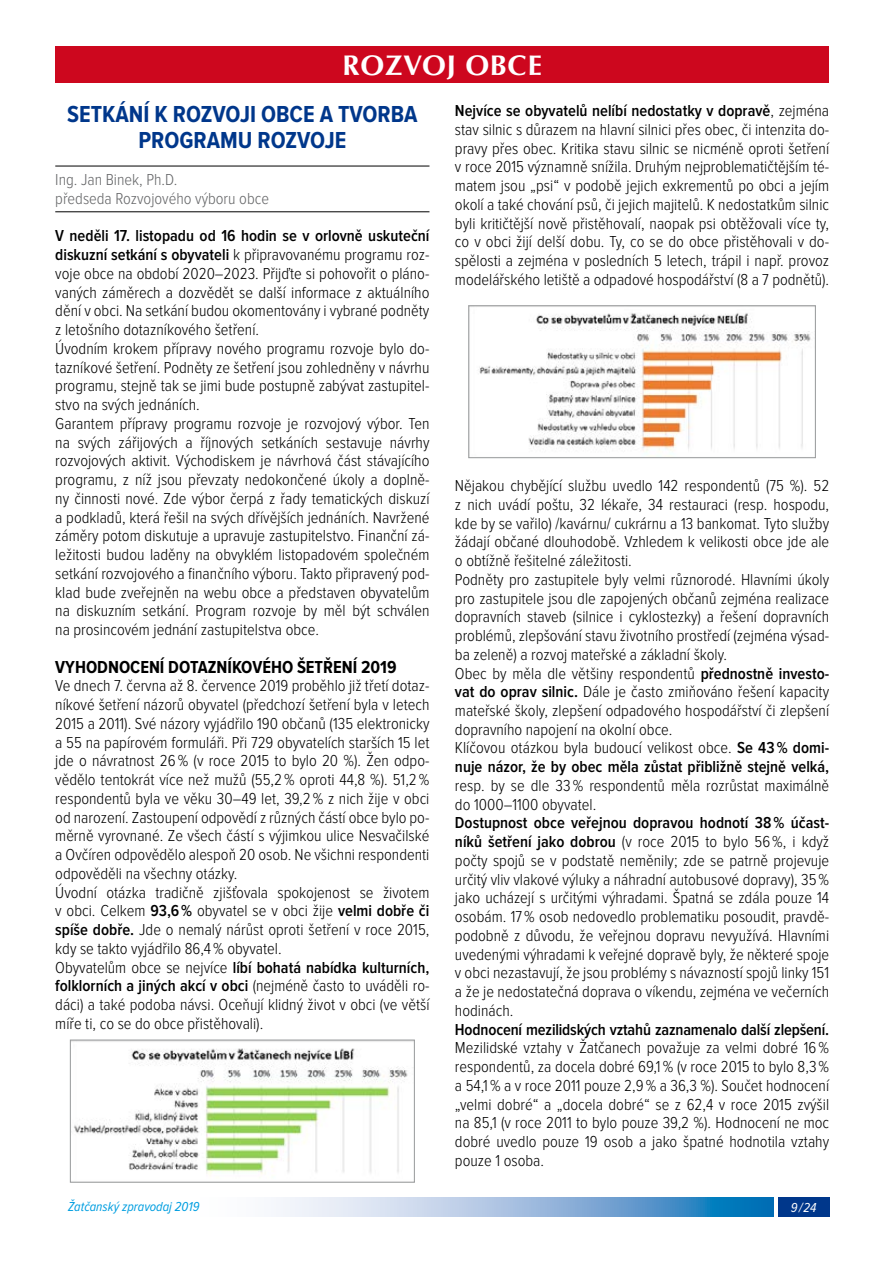
<style>
.page{position:relative;width:893px;height:1263px;background:#fff}
.page>*{position:absolute;margin:0;border:0;box-sizing:border-box;transform-origin:0 0}
.t1{font:700 28.5px "Optima CE";color:#fff}
.t2{font:700 24px/25.5px "Proxima Nova Cond";color:#00378b;text-align:center}
.t3{font:700 18px "Proxima Nova Cond";color:#000}
.t4{font:300 16.5px/18.8px "Proxima Nova Cond";color:#000}
.t5{font:600 16.5px "Proxima Nova Cond";letter-spacing:-.01em;color:#000}
.t6{font:300 16.5px/18.8px "Proxima Nova Cond";color:#646567}
.t7{font:italic 13.5px "Proxima Nova Cond";color:#009ee0}
.t8{font:italic 13.5px "Proxima Nova Cond";color:#fff}
.s1{font-weight:600}
</style>
<div class="page">
<div style="left:778px;top:1197px;width:51px;height:19px;background:#00378b"></div>
<svg style="left:276px;top:1197px;width:498px;height:19px;background:#8fb8dc"></svg>
<hr style="left:55px;top:166px;width:374px;height:1px;background:#000">
<hr style="left:55px;top:211px;width:374px;height:1px;background:#000">
<div style="left:55px;top:47px;width:774px;height:36px;background:#cd071e"></div>
<img style="left:72px;top:1041px;width:341px;height:133px">
<div style="left:70px;top:1039px;width:345px;height:144px;border:1px solid #9c9e9f"></div>
<img style="left:479px;top:313px;width:332px;height:139px">
<div style="left:468px;top:305px;width:348px;height:153px;border:1px solid #9c9e9f"></div>
<h1 class="t1" style="left:342px;top:51px;width:133px">ROZVOJ OBCE</h1>
<h2 class="t2" style="left:67px;top:102px;width:352px">SETKÁNÍ K ROZVOJI OBCE A TVORBA<br>PROGRAMU ROZVOJE</h2>
<p class="t6" style="left:55px;top:171px;width:215px">Ing. Jan Binek, Ph.D.<br>předseda Rozvojového výboru obce</p>
<p class="t4" style="left:55px;top:227px;width:376px"><span class="s1">V neděli 17. listopadu od 16 hodin se v orlovně uskuteční diskuzní setkání s obyvateli</span> k připravovanému programu roz&shy;voje obce na období 2020–2023. Přijďte si pohovořit o pláno&shy;vaných záměrech a dozvědět se další informace z aktuálního dění v obci. Na setkání budou okomentovány i vybrané podněty z letošního dotazníkového šetření.<br>Úvodním krokem přípravy nového programu rozvoje bylo do&shy;tazníkové šetření. Podněty ze šetření jsou zohledněny v návrhu programu, stejně tak se jimi bude postupně zabývat zastupitel&shy;stvo na svých jednáních.<br>Garantem přípravy programu rozvoje je rozvojový výbor. Ten na svých zářijových a říjnových setkáních sestavuje návrhy rozvojových aktivit. Východiskem je návrhová část stávajícího programu, z níž jsou převzaty nedokončené úkoly a doplně&shy;ny činnosti nové. Zde výbor čerpá z řady tematických diskuzí a podkladů, která řešil na svých dřívějších jednáních. Navržené záměry potom diskutuje a upravuje zastupitelstvo. Finanční zá&shy;ležitosti budou laděny na obvyklém listopadovém společném setkání rozvojového a finančního výboru. Takto připravený pod&shy;klad bude zveřejněn na webu obce a představen obyvatelům na diskuzním setkání. Program rozvoje by měl být schválen na prosincovém jednání zastupitelstva obce.</p>
<p class="t3" style="left:55px;top:658px;width:343px">VYHODNOCENÍ DOTAZNÍKOVÉHO ŠETŘENÍ 2019</p>
<p class="t4" style="left:55px;top:677px;width:376px">Ve dnech 7. června až 8. července 2019 proběhlo již třetí dotaz&shy;níkové šetření názorů obyvatel (předchozí šetření byla v letech 2015 a 2011). Své názory vyjádřilo 190 občanů (135 elektronicky a 55 na papírovém formuláři. Při 729 obyvatelích starších 15 let jde o návratnost 26% (v roce 2015 to bylo 20 %). Žen odpo&shy;vědělo tentokrát více než mužů (55,2% oproti 44,8 %). 51,2% respondentů byla ve věku 30–49 let, 39,2% z nich žije v obci od narození. Zastoupení odpovědí z různých částí obce bylo po&shy;měrně vyrovnané. Ze všech částí s výjimkou ulice Nesvačilské a Ovčíren odpovědělo alespoň 20 osob. Ne všichni respondenti odpověděli na všechny otázky.<br>Úvodní otázka tradičně zjišťovala spokojenost se životem v obci. Celkem <span class="s1">93,6%</span> obyvatel se v obci žije <span class="s1">velmi dobře či spíše dobře.</span> Jde o nemalý nárůst oproti šetření v roce 2015, kdy se takto vyjádřilo 86,4% obyvatel.<br>Obyvatelům obce se nejvíce <span class="s1">líbí bohatá nabídka kulturních, folklorních a jiných akcí v obci</span> (nejméně často to uváděli ro&shy;dáci) a také podoba návsi. Oceňují klidný život v obci (ve větší míře ti, co se do obce přistěhovali).</p>
<p class="t4" style="left:455px;top:102px;width:376px;text-align:justify"><span class="s1">Nejvíce se obyvatelů nelíbí nedostatky v dopravě</span>, zejména stav silnic s důrazem na hlavní silnici přes obec, či intenzita do&shy;pravy přes obec. Kritika stavu silnic se nicméně oproti šetření v roce 2015 významně snížila. Druhým nejproblematičtějším té&shy;matem jsou „psi“ v podobě jejich exkrementů po obci a jejím okolí a také chování psů, či jejich majitelů. K nedostatkům silnic byli kritičtější nově přistěhovalí, naopak psi obtěžovali více ty, co v obci žijí delší dobu. Ty, co se do obce přistěhovali v do&shy;spělosti a zejména v posledních 5 letech, trápil i např. provoz modelářského letiště a odpadové hospodářství (8 a 7 podnětů).</p>
<p class="t4" style="left:455px;top:477px;width:376px">Nějakou chybějící službu uvedlo 142 respondentů (75 %). 52 z nich uvádí poštu, 32 lékaře, 34 restauraci (resp. hospodu, kde by se vařilo) /kavárnu/ cukrárnu a 13 bankomat. Tyto služby žádají občané dlouhodobě. Vzhledem k velikosti obce jde ale o obtížně řešitelné záležitosti.<br>Podněty pro zastupitele byly velmi různorodé. Hlavními úkoly pro zastupitele jsou dle zapojených občanů zejména realizace dopravních staveb (silnice i cyklostezky) a řešení dopravních problémů, zlepšování stavu životního prostředí (zejména výsad&shy;ba zeleně) a rozvoj mateřské a základní školy.<br>Obec by měla dle většiny respondentů <span class="s1">přednostně investo&shy;vat do oprav silnic.</span> Dále je často zmiňováno řešení kapacity mateřské školy, zlepšení odpadového hospodářství či zlepšení dopravního napojení na okolní obce.<br>Klíčovou otázkou byla budoucí velikost obce. <span class="s1">Se 43% domi&shy;nuje názor, že by obec měla zůstat přibližně stejně velká,</span></p>
<p class="t4" style="left:455px;top:777px;width:376px">resp. by se dle 33% respondentů měla rozrůstat maximálně do 1000–1100 obyvatel.</p>
<p class="t4" style="left:455px;top:814px;width:376px;text-align:justify"><span class="s1">Dostupnost obce veřejnou dopravou hodnotí 38% účast&shy;níků šetření jako dobrou</span> (v roce 2015 to bylo 56%, i když počty spojů se v podstatě neměnily; zde se patrně projevuje určitý vliv vlakové výluky a náhradní autobusové dopravy), 35% jako ucházejí s určitými výhradami. Špatná se zdála pouze 14 osobám. 17% osob nedovedlo problematiku posoudit, pravdě&shy;podobně z důvodu, že veřejnou dopravu nevyužívá. Hlavními uvedenými výhradami k veřejné dopravě byly, že některé spoje v obci nezastavují, že jsou problémy s návazností spojů linky 151 a že je nedostatečná doprava o víkendu, zejména ve večerních hodinách.</p>
<p class="t5" style="left:455px;top:1022px;width:376px">Hodnocení mezilidských vztahů zaznamenalo další zlepšení.</p>
<p class="t4" style="left:455px;top:1039px;width:376px;text-align:justify">Mezilidské vztahy v Žatčanech považuje za velmi dobré 16% respondentů, za docela dobré 69,1% (v roce 2015 to bylo 8,3% a 54,1% a v roce 2011 pouze 2,9% a 36,3 %). Součet hodnocení „velmi dobré“ a „docela dobré“ se z 62,4 v roce 2015 zvýšil na 85,1 (v roce 2011 to bylo pouze 39,2 %). Hodnocení ne moc dobré uvedlo pouze 19 osob a jako špatné hodnotila vztahy pouze 1 osoba.</p>
<p class="t7" style="left:68px;top:1200px;width:133px">Žatčanský zpravodaj 2019</p>
<p class="t8" style="left:791px;top:1201px;width:27px">9/24</p>
</div>
